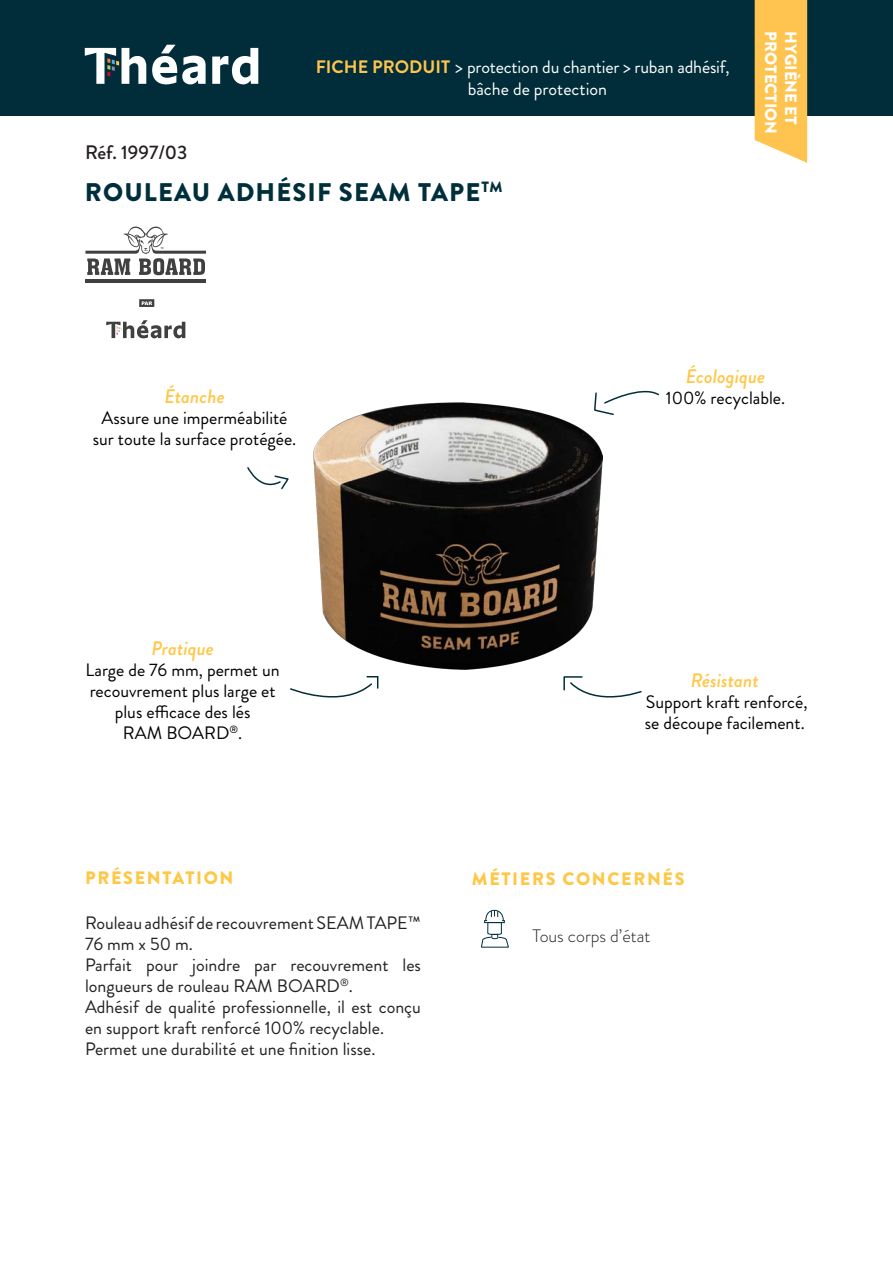
<style>
.page{position:relative;width:893px;height:1263px;background:#fff}
.page>*{position:absolute;margin:0;border:0;box-sizing:border-box;transform-origin:0 0}
.t1{font:900 25.5px "Brandon Grotesque";letter-spacing:.045em;color:#002f3c}
.t2{font:italic 500 19.5px "Brandon Grotesque";color:#ffc746}
.t3{font:500 19.5px "Brandon Grotesque";color:#231f20}
.t4{font:18px/21px "Brandon Grotesque";color:#231f20}
.t5{font:18px/21px "Brandon Grotesque";color:#000105;text-align:center}
.t6{font:18px/21.6px "Brandon Grotesque";letter-spacing:-.01em;color:#fff}
.t7{font:900 18px "Brandon Grotesque";letter-spacing:.09em;color:#ffc746}
.t8{font:300 18px "Brandon Grotesque";color:#231f20}
.t9{font:900 16.5px "Brandon Grotesque";color:#fff}
.s1{font-weight:700;color:#fec44f}
</style>
<div class="page">
<div style="left:0;top:0;width:893px;height:116px;background:#002d39"></div>
<svg style="left:152px;top:45px;width:54px;height:39px"></svg>
<svg style="left:212px;top:48px;width:46px;height:36px"></svg>
<svg style="left:85px;top:48px;width:61px;height:36px"></svg>
<svg style="left:755px;top:0;width:52px;height:163px;background:#fec85b"></svg>
<svg style="left:563px;top:676px;width:79px;height:22px"></svg>
<svg style="left:594px;top:390px;width:65px;height:25px"></svg>
<svg style="left:290px;top:676px;width:89px;height:22px"></svg>
<svg style="left:247px;top:467px;width:42px;height:23px"></svg>
<svg style="left:481px;top:910px;width:28px;height:38px"></svg>
<hr style="left:85px;top:280px;width:121px;height:3px;background:#000001">
<svg style="left:85px;top:227px;width:121px;height:48px"></svg>
<svg style="left:139px;top:299px;width:15px;height:8px"></svg>
<svg style="left:106px;top:320px;width:79px;height:18px"></svg>
<img style="left:313px;top:403px;width:290px;height:266px">
<p class="t3" style="left:85px;top:139px;width:104px">Réf. 1997/03</p>
<p class="t6" style="left:468px;top:57px;width:263px;text-indent:-152px"><span class="s1">FICHE PRODUIT</span> &gt; protection du chantier &gt; ruban adhésif, bâche de protection</p>
<h1 class="t1" style="left:85px;top:174px;width:419px">ROULEAU ADHÉSIF SEAM TAPE<sup>TM</sup></h1>
<p class="t9" style="left:783px;top:31px;width:104px;rotate:90deg">PROTECTION</p>
<p class="t9" style="left:802px;top:31px;width:95px;rotate:90deg">HYGIÈNE ET</p>
<p class="t2" style="left:164px;top:383px;width:62px">Étanche</p>
<p class="t5" style="left:93px;top:408px;width:205px">Assure une imperméabilité sur toute la surface protégée.</p>
<p class="t2" style="left:686px;top:363px;width:81px">Écologique</p>
<p class="t5" style="left:666px;top:388px;width:121px">100% recyclable.</p>
<p class="t2" style="left:151px;top:635px;width:64px">Pratique</p>
<p class="t5" style="left:86px;top:660px;width:196px">Large de 76 mm, permet un recouvrement plus large et plus efficace des lés<br>RAM BOARD<sup>®</sup>.</p>
<p class="t7" style="left:85px;top:865px;width:150px">PRÉSENTATION</p>
<p class="t4" style="left:85px;top:913px;width:337px">Rouleau adhésif de recouvrement SEAM TAPE™ 76 mm x 50 m.<br>Parfait pour joindre par recouvrement les longueurs de rouleau RAM BOARD<sup>®</sup>.<br>Adhésif de qualité professionnelle, il est conçu en support kraft renforcé 100% recyclable.<br>Permet une durabilité et une finition lisse.</p>
<p class="t2" style="left:691px;top:667px;width:70px">Résistant</p>
<p class="t5" style="left:645px;top:692px;width:164px;text-align:left">Support kraft renforcé, se découpe facilement.</p>
<p class="t7" style="left:472px;top:866px;width:214px">MÉTIERS CONCERNÉS</p>
<p class="t8" style="left:532px;top:923px;width:119px">Tous corps d’état</p>
</div>
